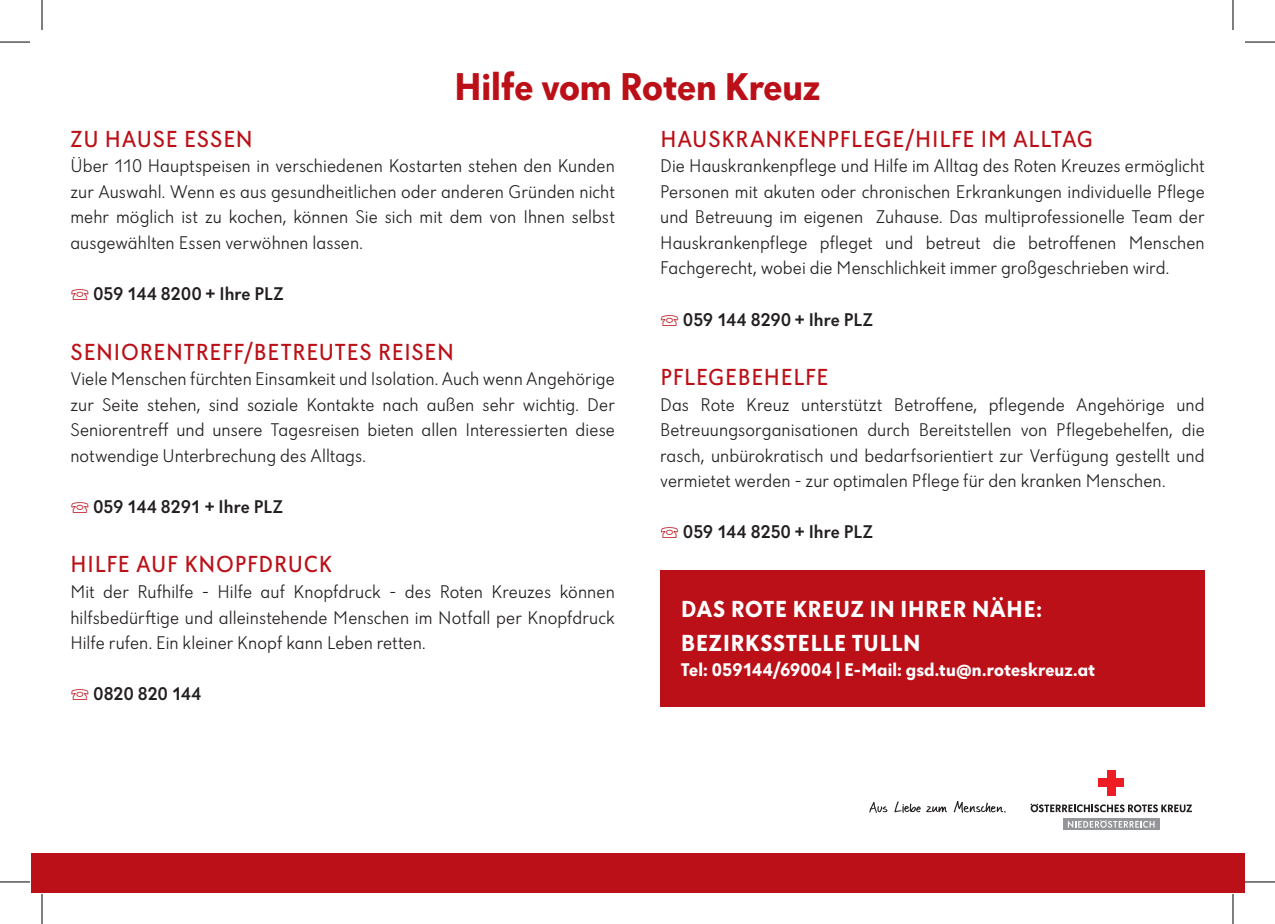
<style>
.page{position:relative;width:1275px;height:924px;background:#fff}
.page>*{position:absolute;margin:0;border:0;box-sizing:border-box;transform-origin:0 0}
.t1{font:700 40px "Dunant";letter-spacing:-.005em;color:#bb1018}
.t2{font:24px "Dunant";letter-spacing:.03em;color:#bb1018}
.t3{font:700 24px/34px "Dunant";letter-spacing:.035em;color:#fff}
.t4{font:300 19px/25.6px "Dunant";letter-spacing:.005em;color:#231f20;text-align:justify}
.t5{font:500 19px "Dunant";letter-spacing:.005em;color:#231f20}
.t6{font:700 19px "Dunant";letter-spacing:.005em;color:#fff}
.s1{font-family:"Dunant Signs";font-weight:400;color:#bb1018}
</style>
<div class="page">
<div style="left:31px;top:853px;width:1213px;height:39px;background:#bb1018"></div>
<div style="left:1107px;top:769px;width:8px;height:26px;background:#ee1d23"></div>
<div style="left:1098px;top:778px;width:25px;height:8px;background:#ee1d23"></div>
<svg style="left:1030px;top:803px;width:162px;height:8px"></svg>
<img style="left:869px;top:801px;width:137px;height:12px">
<svg style="left:1063px;top:818px;width:96px;height:11px"></svg>
<svg style="left:1068px;top:819px;width:86px;height:8px"></svg>
<div style="left:660px;top:569px;width:544px;height:137px;background:#bb1018"></div>
<hr style="left:0;top:42px;width:30px;height:1px;background:#000">
<hr style="left:1245px;top:42px;width:30px;height:1px;background:#000">
<hr style="left:0;top:881px;width:30px;height:1px;background:#000">
<hr style="left:1245px;top:881px;width:30px;height:1px;background:#000">
<hr style="left:42px;top:0;width:1px;height:30px;background:#000">
<hr style="left:42px;top:893px;width:1px;height:30px;background:#000">
<hr style="left:1232px;top:0;width:1px;height:30px;background:#000">
<hr style="left:1232px;top:893px;width:1px;height:30px;background:#000">
<p class="t1" style="left:454px;top:64px;width:367px">Hilfe vom Roten Kreuz</p>
<p class="t2" style="left:71px;top:125px;width:184px">ZU HAUSE ESSEN</p>
<p class="t4" style="left:70px;top:153px;width:546px">Über 110 Hauptspeisen in verschiedenen Kostarten stehen den Kunden zur Auswahl. Wenn es aus gesundheitlichen oder anderen Gründen nicht mehr möglich ist zu kochen, können Sie sich mit dem von Ihnen selbst ausgewählten Essen verwöhnen lassen.</p>
<p class="t5" style="left:70px;top:283px;width:215px"><span class="s1">u</span> 059 144 8200 + Ihre PLZ</p>
<p class="t2" style="left:71px;top:338px;width:385px">SENIORENTREFF/BETREUTES REISEN</p>
<p class="t4" style="left:70px;top:366px;width:546px">Viele Menschen fürchten Einsamkeit und Isolation. Auch wenn Angehörige zur Seite stehen, sind soziale Kontakte nach außen sehr wichtig. Der Seniorentreff und unsere Tagesreisen bieten allen Interessierten diese notwendige Unterbrechung des Alltags.</p>
<p class="t5" style="left:70px;top:495px;width:214px"><span class="s1">u</span> 059 144 8291 + Ihre PLZ</p>
<p class="t2" style="left:71px;top:551px;width:263px">HILFE AUF KNOPFDRUCK</p>
<p class="t4" style="left:70px;top:578px;width:546px">Mit der Rufhilfe - Hilfe auf Knopfdruck - des Roten Kreuzes können hilfsbedürftige und alleinstehende Menschen im Notfall per Knopfdruck Hilfe rufen. Ein kleiner Knopf kann Leben retten.</p>
<p class="t5" style="left:70px;top:682px;width:133px"><span class="s1">u</span> 0820 820 144</p>
<p class="t2" style="left:660px;top:125px;width:434px">HAUSKRANKENPFLEGE/HILFE IM ALLTAG</p>
<p class="t4" style="left:660px;top:153px;width:546px">Die Hauskrankenpflege und Hilfe im Alltag des Roten Kreuzes ermöglicht Personen mit akuten oder chronischen Erkrankungen individuelle Pflege und Betreuung im eigenen Zuhause. Das multiprofessionelle Team der Hauskrankenpflege pfleget und betreut die betroffenen Menschen Fachgerecht, wobei die Menschlichkeit immer großgeschrieben wird.</p>
<p class="t5" style="left:660px;top:308px;width:214px"><span class="s1">u</span> 059 144 8290 + Ihre PLZ</p>
<p class="t2" style="left:660px;top:363px;width:170px">PFLEGEBEHELFE</p>
<p class="t4" style="left:660px;top:391px;width:546px">Das Rote Kreuz unterstützt Betroffene, pflegende Angehörige und Betreuungsorganisationen durch Bereitstellen von Pflegebehelfen, die rasch, unbürokratisch und bedarfsorientiert zur Verfügung gestellt und vermietet werden - zur optimalen Pflege für den kranken Menschen.</p>
<p class="t5" style="left:660px;top:521px;width:214px"><span class="s1">u</span> 059 144 8250 + Ihre PLZ</p>
<p class="t3" style="left:681px;top:591px;width:362px">DAS ROTE KREUZ IN IHRER NÄHE:<br>BEZIRKSSTELLE TULLN</p>
<p class="t6" style="left:681px;top:658px;width:416px">Tel: 059144/69004 | E-Mail: gsd.tu@n.roteskreuz.at</p>
</div>
